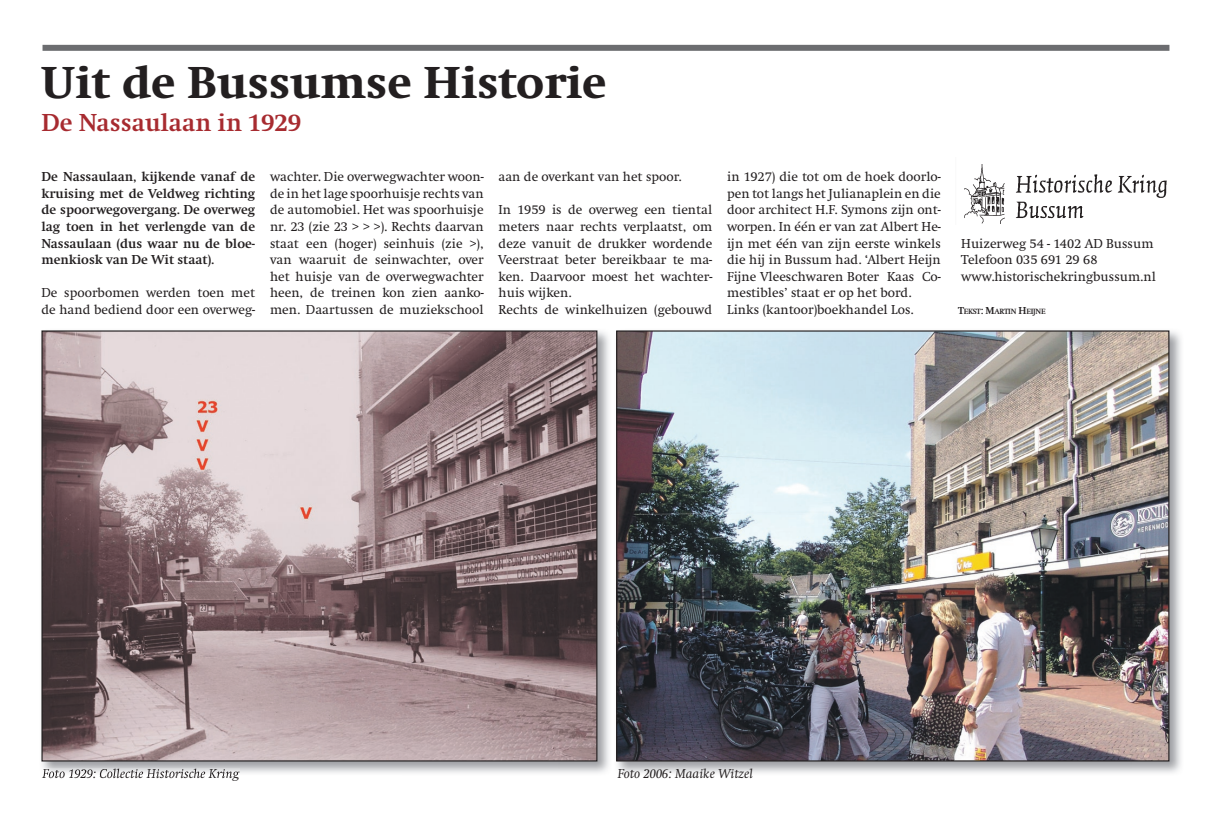
<style>
.page{position:relative;width:1229px;height:838px;background:#fff}
.page>*{position:absolute;margin:0;border:0;box-sizing:border-box;transform-origin:0 0}
.t1{font:800 46.5px "Swift";color:#231f20}
.t2{font:700 25.5px "Swift";color:#a72b30}
.t3{font:13.5px/16.6px "Swift";color:#231f20}
.t4{font:700 13.5px/16.6px "Swift";color:#231f20;text-align:justify}
.t5{font:italic 13.5px "Swift";color:#231f20}
.t6{font:700 12px "Officina Sans";letter-spacing:.12em;color:#231f20}
.t7{font:12px "Officina Sans";letter-spacing:.07em;color:#231f20}
.t8{font:700 7.8px "Swift";letter-spacing:-.025em;color:#231f20}
.s1{font-size:10.5px}
</style>
<div class="page">
<div style="left:43px;top:45px;width:1126px;height:6px;background:#6c6d70"></div>
<img style="left:41px;top:330px;width:568px;height:443px">
<img style="left:42px;top:768px;width:197px;height:7px">
<img style="left:43px;top:332px;width:552px;height:427px">
<img style="left:616px;top:330px;width:565px;height:443px">
<img style="left:618px;top:332px;width:549px;height:427px">
<img style="left:964px;top:164px;width:41px;height:59px">
<img style="left:1016px;top:174px;width:151px;height:45px">
<h1 class="t1" style="left:41px;top:57px;width:567px">Uit de Bussumse Historie</h1>
<h2 class="t2" style="left:41px;top:109px;width:261px">De Nassaulaan in 1929</h2>
<p class="t4" style="left:41px;top:169px;width:215px">De Nassaulaan, kijkende vanaf de kruising met de Veldweg richting de spoorwegovergang. De overweg lag toen in het verlengde van de Nassaulaan (dus waar nu de bloe&shy;menkiosk van De Wit staat).</p>
<p class="t3" style="left:41px;top:285px;width:215px">De spoorbomen werden toen met de hand bediend door een overweg-</p>
<p class="t3" style="left:270px;top:169px;width:215px;text-align:justify">wachter. Die overwegwachter woon&shy;de in het lage spoorhuisje rechts van de automobiel. Het was spoorhuisje nr. 23 (zie 23 &gt; &gt; &gt;). Rechts daarvan staat een (hoger) seinhuis (zie &gt;), van waaruit de seinwachter, over het huisje van de overwegwachter heen, de treinen kon zien aanko&shy;men. Daartussen de muziekschool</p>
<p class="t3" style="left:499px;top:169px;width:185px">aan de overkant van het spoor.</p>
<p class="t3" style="left:499px;top:202px;width:215px">In 1959 is de overweg een tiental meters naar rechts verplaatst, om deze vanuit de drukker wordende<br>Veerstraat beter bereikbaar te ma&shy;ken. Daarvoor moest het wachter&shy;huis wijken.<br>Rechts de winkelhuizen (gebouwd</p>
<p class="t3" style="left:727px;top:169px;width:215px">in 1927) die tot om de hoek doorlo&shy;pen tot langs het Julianaplein en die door architect H.F. Symons zijn ont&shy;worpen. In één er van zat Albert He&shy;ijn met één van zijn eerste winkels die hij in Bussum had. ‘Albert Heijn Fijne Vleeschwaren Boter Kaas Co&shy;mestibles’ staat er op het bord.<br>Links (kantoor)boekhandel Los.</p>
<p class="t3" style="left:961px;top:235px;width:196px">Huizerweg 54 - 1402 AD Bussum<br>Telefoon 035 691 29 68 www.historischekringbussum.nl</p>
<p class="t7" style="left:964px;top:241px;width:134px">Telefoon 035 691 29 68</p>
<p class="t6" style="left:964px;top:255px;width:204px">www.historischekringbussum.nl</p>
<p class="t8" style="left:958px;top:307px;width:89px"><span class="s1">T</span>EKST<span class="s1">: M</span>ARTIN <span class="s1">H</span>EIJNE</p>
<p class="t5" style="left:43px;top:766px;width:198px">Foto 1929: Collectie Historische Kring</p>
<p class="t5" style="left:618px;top:766px;width:137px">Foto 2006: Maaike Witzel</p>
</div>
